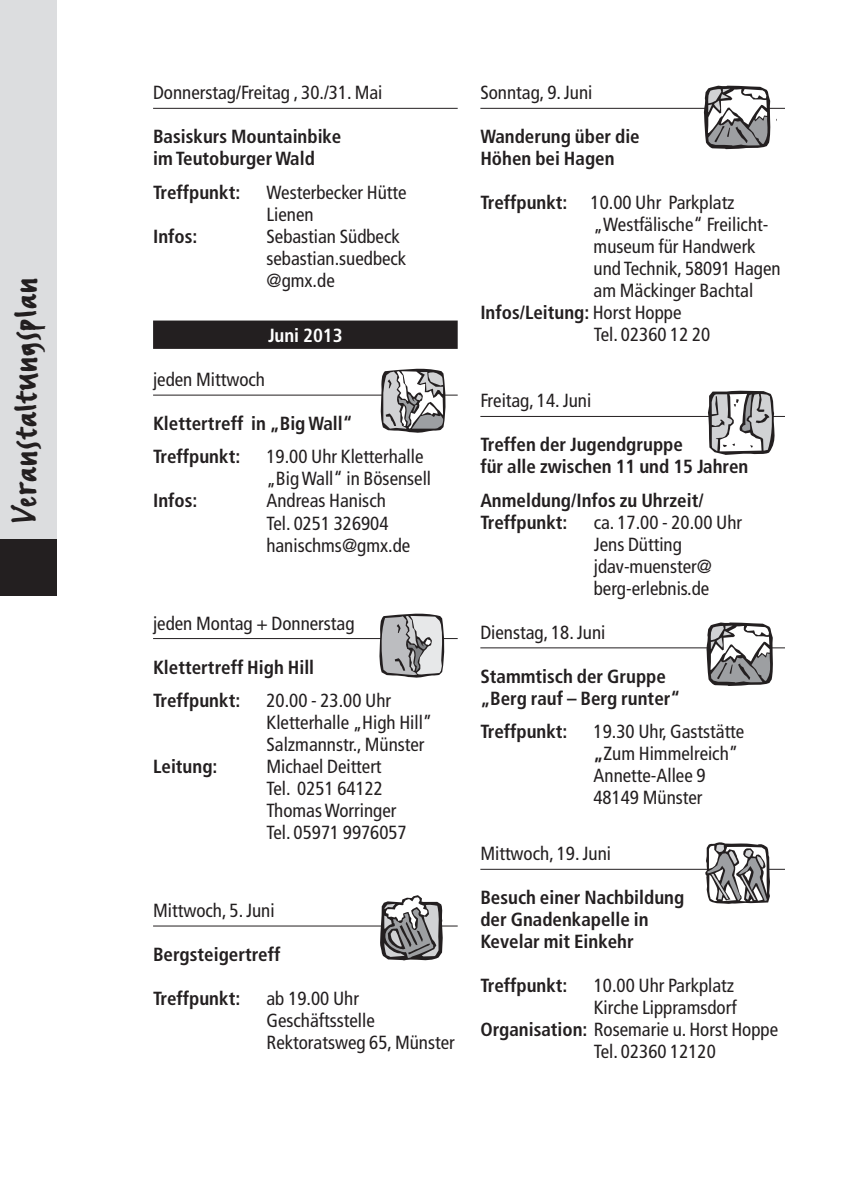
<style>
.page{position:relative;width:842px;height:1191px;background:#fff}
.page>*{position:absolute;margin:0;border:0;box-sizing:border-box;transform-origin:0 0}
.t1{font:40px "FF Erikrighthand";letter-spacing:.035em;color:#231f20}
.t2{font:condensed 19px/22px "Frutiger";color:#231f20}
.t3{font:700 condensed 19px/22px "Frutiger";color:#231f20}
.t4{font:700 condensed 19px "Frutiger";color:#fff}
.s1{font-weight:700}
.s2{font-weight:400}
</style>
<div class="page">
<div style="left:0;top:0;width:57px;height:539px;background:#dcdddf"></div>
<div style="left:0;top:539px;width:57px;height:56px;background:#231f20"></div>
<hr style="left:153px;top:108px;width:305px;height:1px;background:#231f20">
<div style="left:153px;top:320px;width:305px;height:29px;background:#231f20"></div>
<hr style="left:153px;top:394px;width:305px;height:1px;background:#231f20">
<hr style="left:153px;top:638px;width:305px;height:1px;background:#231f20">
<hr style="left:153px;top:925px;width:305px;height:1px;background:#231f20">
<hr style="left:480px;top:108px;width:305px;height:1px;background:#231f20">
<hr style="left:480px;top:416px;width:305px;height:1px;background:#231f20">
<hr style="left:480px;top:647px;width:305px;height:1px;background:#231f20">
<hr style="left:480px;top:868px;width:305px;height:1px;background:#231f20">
<svg style="left:708px;top:390px;width:69px;height:65px"></svg>
<svg style="left:706px;top:622px;width:68px;height:64px"></svg>
<svg style="left:377px;top:613px;width:68px;height:65px;background:#b1b1b2"></svg>
<svg style="left:704px;top:85px;width:73px;height:64px"></svg>
<svg style="left:705px;top:842px;width:65px;height:62px"></svg>
<svg style="left:380px;top:895px;width:63px;height:66px"></svg>
<svg style="left:379px;top:368px;width:68px;height:65px"></svg>
<h1 class="t1" style="left:-1px;top:522px;width:246px;rotate:-90deg">Veranstaltungsplan</h1>
<p class="t2" style="left:153px;top:83px;width:231px">Donnerstag/Freitag , 30./31. Mai</p>
<p class="t3" style="left:153px;top:127px;width:190px">Basiskurs Mountainbike imTeutoburger Wald</p>
<p class="t3" style="left:153px;top:183px;width:89px">Treffpunkt:</p>
<p class="t2" style="left:266px;top:183px;width:142px">Westerbecker Hütte<br>Lienen</p>
<p class="t3" style="left:153px;top:227px;width:46px">Infos:</p>
<p class="t2" style="left:266px;top:227px;width:141px">Sebastian Südbeck sebastian.suedbeck @gmx.de</p>
<p class="t4" style="left:268px;top:328px;width:76px">Juni 2013</p>
<p class="t2" style="left:153px;top:370px;width:113px">jeden Mittwoch</p>
<p class="t3" style="left:153px;top:408px;width:201px;line-height:33.4px">Klettertreff in „Big Wall“<br>Treffpunkt:</p>
<p class="t2" style="left:266px;top:447px;width:166px">19.00 Uhr Kletterhalle „BigWall“ in Bösensell</p>
<p class="t3" style="left:153px;top:491px;width:46px">Infos:</p>
<p class="t2" style="left:266px;top:491px;width:145px">Andreas Hanisch<br>Tel. 0251 326904 hanischms@gmx.de</p>
<p class="t2" style="left:153px;top:613px;width:203px">jeden Montag + Donnerstag</p>
<p class="t3" style="left:153px;top:652px;width:163px;line-height:33.4px">Klettertreff High Hill<br>Treffpunkt:</p>
<p class="t2" style="left:266px;top:691px;width:167px">20.00 - 23.00 Uhr<br>Kletterhalle „High Hill”<br>Salzmannstr., Münster</p>
<p class="t3" style="left:153px;top:757px;width:66px">Leitung:</p>
<p class="t2" style="left:266px;top:757px;width:142px">Michael Deittert<br>Tel. 0251 64122<br>ThomasWorringer<br>Tel. 05971 9976057</p>
<p class="t2" style="left:153px;top:901px;width:123px">Mittwoch, 5. Juni</p>
<p class="t3" style="left:153px;top:945px;width:129px">Bergsteigertreff</p>
<p class="t3" style="left:153px;top:989px;width:89px">Treffpunkt:</p>
<p class="t2" style="left:266px;top:989px;width:190px">ab 19.00 Uhr<br>Geschäftsstelle<br>Rektoratsweg 65, Münster</p>
<p class="t2" style="left:480px;top:83px;width:114px">Sonntag, 9. Juni</p>
<p class="t3" style="left:480px;top:127px;width:161px">Wanderung über die<br>Höhen bei Hagen</p>
<p class="t2" style="left:480px;top:193px;width:256px"><span class="s1">Treffpunkt:</span> 10.00 Uhr Parkplatz</p>
<p class="t2" style="left:594px;top:215px;width:176px">„Westfälische“ Freilicht-</p>
<p class="t2" style="left:594px;top:237px;width:164px">museum für Handwerk</p>
<p class="t2" style="left:594px;top:259px;width:189px">und Technik, 58091 Hagen</p>
<p class="t2" style="left:594px;top:281px;width:161px">am Mäckinger Bachtal</p>
<p class="t3" style="left:480px;top:303px;width:203px">Infos/Leitung: <span class="s2">Horst Hoppe</span></p>
<p class="t2" style="left:594px;top:325px;width:118px">Tel. 02360 12 20</p>
<p class="t2" style="left:480px;top:391px;width:112px">Freitag, 14. Juni</p>
<p class="t3" style="left:480px;top:435px;width:270px">Treffen der Jugendgruppe<br>für alle zwischen 11 und 15 Jahren</p>
<p class="t3" style="left:480px;top:491px;width:225px">Anmeldung/Infos zu Uhrzeit/<br>Treffpunkt:</p>
<p class="t2" style="left:594px;top:513px;width:150px">ca. 17.00 - 20.00 Uhr<br>Jens Dütting jdav-muenster@ berg-erlebnis.de</p>
<p class="t2" style="left:480px;top:623px;width:127px">Dienstag, 18. Juni</p>
<p class="t3" style="left:480px;top:667px;width:201px">Stammtisch der Gruppe „Berg rauf – Berg runter“</p>
<p class="t3" style="left:480px;top:722px;width:89px">Treffpunkt:</p>
<p class="t2" style="left:593px;top:722px;width:152px">19.30 Uhr, Gaststätte <span class="s1">„</span>Zum Himmelreich”<br>Annette-Allee 9<br>48149 Münster</p>
<p class="t2" style="left:480px;top:844px;width:132px">Mittwoch, 19. Juni</p>
<p class="t3" style="left:480px;top:888px;width:205px">Besuch einer Nachbildung der Gnadenkapelle in<br>Kevelar mit Einkehr</p>
<p class="t3" style="left:480px;top:976px;width:89px">Treffpunkt:</p>
<p class="t2" style="left:594px;top:976px;width:142px">10.00 Uhr Parkplatz</p>
<p class="t2" style="left:594px;top:998px;width:144px">Kirche Lippramsdorf</p>
<p class="t2" style="left:480px;top:1020px;width:299px"><span class="s1">Organisation:</span> Rosemarie u. Horst Hoppe</p>
<p class="t2" style="left:594px;top:1042px;width:124px">Tel. 02360 12120</p>
</div>
